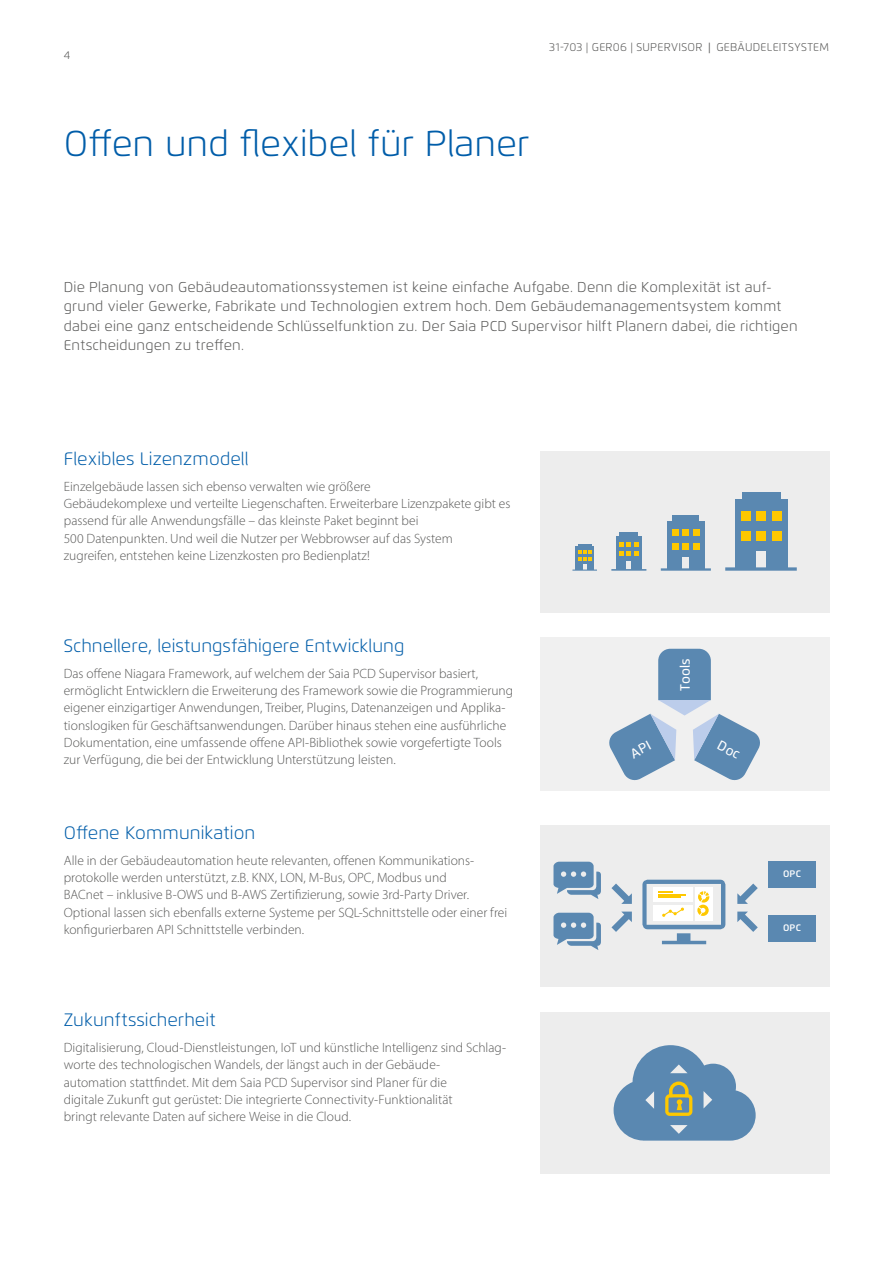
<style>
.page{position:relative;width:893px;height:1263px;background:#fff}
.page>*{position:absolute;margin:0;border:0;box-sizing:border-box;transform-origin:0 0}
.Headlines{font:300 36px "Flexo";color:#005da9}
.copy_Head{font:300 18px "Flexo";color:#005da9}
.Lauftext_Myriad_Pro{font:300 14.25px/19.5px "Flexo";letter-spacing:.015em;color:#575756}
.Lauftext_Myriad_Pro-2{font:300 13.5px/17.2px "Myriad Pro";color:#575756}
.Lauftext_Myriad_Pro-3{font:500 13.5px "Flexo";letter-spacing:.015em;color:#fff}
.t1{font:300 11.25px "Flexo";letter-spacing:.025em;color:#575756}
.Lauftext_Myriad_Pro-4{font:600 9.45px "Flexo";letter-spacing:.035em;color:#fff}
.s1{font-weight:400}
</style>
<div class="page">
<div style="left:540px;top:825px;width:289px;height:161px;background:#ededed"></div>
<div style="left:540px;top:451px;width:289px;height:161px;background:#ededed"></div>
<div style="left:734px;top:500px;width:53px;height:69px;background:#5a88b1"></div>
<div style="left:756px;top:551px;width:10px;height:16px;background:#ededed"></div>
<div style="left:741px;top:511px;width:10px;height:10px;background:#fec800"></div>
<div style="left:772px;top:511px;width:9px;height:10px;background:#fec800"></div>
<div style="left:741px;top:531px;width:10px;height:9px;background:#fec800"></div>
<div style="left:772px;top:531px;width:9px;height:9px;background:#fec800"></div>
<div style="left:756px;top:511px;width:10px;height:10px;background:#fec800"></div>
<div style="left:756px;top:531px;width:10px;height:9px;background:#fec800"></div>
<svg style="left:725px;top:567px;width:72px;height:4px"></svg>
<div style="left:742px;top:492px;width:38px;height:8px;background:#5a88b1"></div>
<div style="left:667px;top:521px;width:37px;height:48px;background:#5a88b1"></div>
<div style="left:683px;top:557px;width:6px;height:11px;background:#ededed"></div>
<div style="left:672px;top:529px;width:7px;height:7px;background:#fec800"></div>
<div style="left:693px;top:529px;width:7px;height:7px;background:#fec800"></div>
<div style="left:672px;top:543px;width:7px;height:6px;background:#fec800"></div>
<div style="left:693px;top:543px;width:7px;height:6px;background:#fec800"></div>
<div style="left:682px;top:529px;width:7px;height:7px;background:#fec800"></div>
<div style="left:682px;top:543px;width:7px;height:6px;background:#fec800"></div>
<hr style="left:661px;top:568px;width:50px;height:3px;background:#5a88b1">
<div style="left:672px;top:516px;width:27px;height:5px;background:#5a88b1"></div>
<div style="left:616px;top:536px;width:26px;height:34px;background:#5a88b1"></div>
<svg style="left:619px;top:542px;width:20px;height:27px"></svg>
<hr style="left:611px;top:569px;width:35px;height:2px;background:#5a88b1">
<hr style="left:619px;top:532px;width:19px;height:4px;background:#5a88b1">
<div style="left:576px;top:546px;width:18px;height:24px;background:#5a88b1"></div>
<hr style="left:572px;top:569px;width:25px;height:2px;background:#5a88b1">
<svg style="left:578px;top:544px;width:14px;height:26px"></svg>
<svg style="left:642px;top:880px;width:83px;height:64px"></svg>
<svg style="left:611px;top:883px;width:21px;height:21px"></svg>
<svg style="left:611px;top:911px;width:21px;height:21px"></svg>
<svg style="left:737px;top:883px;width:21px;height:21px"></svg>
<svg style="left:737px;top:911px;width:21px;height:21px"></svg>
<svg style="left:553px;top:862px;width:48px;height:37px"></svg>
<svg style="left:553px;top:913px;width:48px;height:37px"></svg>
<div style="left:768px;top:861px;width:48px;height:26px;background:#5a88b1"></div>
<div style="left:768px;top:915px;width:48px;height:26px;background:#5a88b1"></div>
<div style="left:540px;top:1012px;width:289px;height:162px;background:#ededed"></div>
<svg style="left:614px;top:1045px;width:142px;height:95px"></svg>
<div style="left:540px;top:638px;width:289px;height:153px;background:#f0f0f0"></div>
<svg style="left:609px;top:649px;width:151px;height:132px"></svg>
<p class="t1" style="left:64px;top:48px;width:8px">4</p>
<p class="t1" style="left:549px;top:41px;width:281px">31-703 | GER06 | SUPERVISOR <span class="s1">|</span> GEBÄUDELEITSYSTEM</p>
<p class="Headlines" style="left:64px;top:122px;width:467px">Offen und flexibel für Planer</p>
<p class="Lauftext_Myriad_Pro" style="left:64px;top:277px;width:735px">Die Planung von Gebäudeautomationssystemen ist keine einfache Aufgabe. Denn die Komplexität ist auf&shy;grund vieler Gewerke, Fabrikate und Technologien extrem hoch. Dem Gebäudemanagementsystem kommt dabei eine ganz entscheidende Schlüsselfunktion zu. Der Saia PCD Supervisor hilft Planern dabei, die richtigen Entscheidungen zu treffen.</p>
<p class="copy_Head" style="left:64px;top:448px;width:186px">Flexibles Lizenzmodell</p>
<p class="Lauftext_Myriad_Pro-2" style="left:64px;top:477px;width:308px">Einzelgebäude lassen sich ebenso verwalten wie größere</p>
<p class="Lauftext_Myriad_Pro-2" style="left:64px;top:495px;width:448px">Gebäudekomplexe und verteilte Liegenschaften. Erweiterbare Lizenzpakete gibt es passend für alle Anwendungsfälle – das kleinste Paket beginnt bei<br>500 Datenpunkten. Und weil die Nutzer per Webbrowser auf das System<br>zugreifen, entstehen keine Lizenzkosten pro Bedienplatz!</p>
<p class="copy_Head" style="left:64px;top:635px;width:342px">Schnellere, leistungsfähigere Entwicklung</p>
<p class="Lauftext_Myriad_Pro-2" style="left:64px;top:665px;width:451px">Das offene Niagara Framework, auf welchem der Saia PCD Supervisor basiert, ermöglicht Entwicklern die Erweiterung des Framework sowie die Programmierung eigener einzigartiger Anwendungen, Treiber, Plugins, Datenanzeigen und Applika&shy;tionslogiken für Geschäftsanwendungen. Darüber hinaus stehen eine ausführliche Dokumentation, eine umfassende offene API-Bibliothek sowie vorgefertigte Tools zur Verfügung, die bei der Entwicklung Unterstützung leisten.</p>
<p class="copy_Head" style="left:64px;top:822px;width:193px">Offene Kommunikation</p>
<p class="Lauftext_Myriad_Pro-2" style="left:64px;top:852px;width:445px">Alle in der Gebäudeautomation heute relevanten, offenen Kommunikations&shy;protokolle werden unterstützt, z.B. KNX, LON, M-Bus, OPC, Modbus und<br>BACnet – inklusive B-OWS und B-AWS Zertifizierung, sowie 3rd-Party Driver.<br>Optional lassen sich ebenfalls externe Systeme per SQL-Schnittstelle oder einer frei konfigurierbaren API Schnittstelle verbinden.</p>
<p class="copy_Head" style="left:64px;top:1009px;width:153px">Zukunftssicherheit</p>
<p class="Lauftext_Myriad_Pro-2" style="left:64px;top:1039px;width:444px">Digitalisierung, Cloud-Dienstleistungen, IoT und künstliche Intelligenz sind Schlag&shy;worte des technologischen Wandels, der längst auch in der Gebäude&shy;automation stattfindet. Mit dem Saia PCD Supervisor sind Planer für die<br>digitale Zukunft gut gerüstet: Die integrierte Connectivity-Funktionalität<br>bringt relevante Daten auf sichere Weise in die Cloud.</p>
<p class="Lauftext_Myriad_Pro-3" style="left:677px;top:691px;width:34px;rotate:-90deg">Tools</p>
<p class="Lauftext_Myriad_Pro-4" style="left:783px;top:868px;width:19px">OPC</p>
<p class="Lauftext_Myriad_Pro-4" style="left:783px;top:922px;width:19px">OPC</p>
</div>
